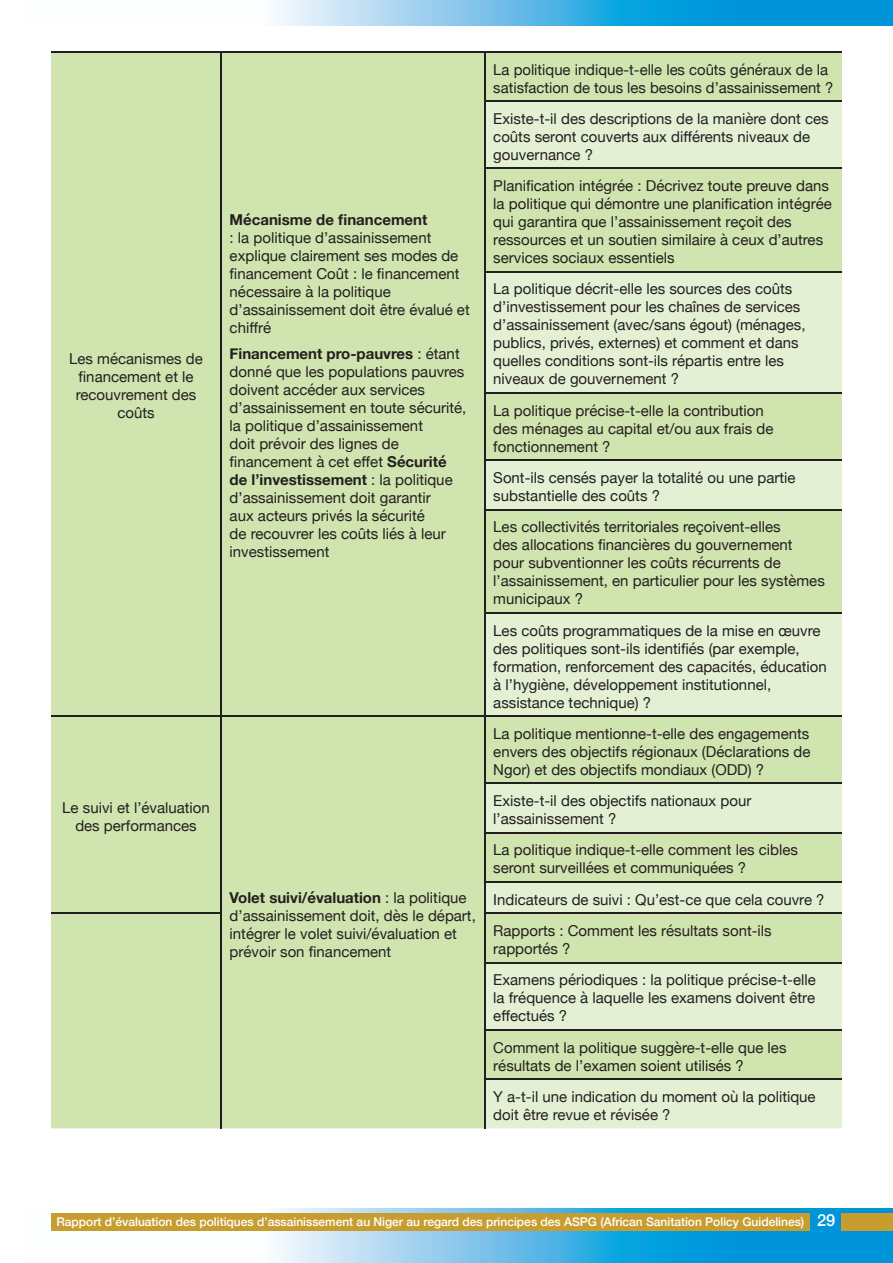
<style>
.page{position:relative;width:893px;height:1263px;background:#fff}
.page>*{position:absolute;margin:0;border:0;box-sizing:border-box;transform-origin:0 0}
.t1{font:15px/18px "Helvetica Neue";color:#231f20}
.t2{font:700 15px "Helvetica Neue";color:#231f20}
.t3{font:500 12px "Helvetica Neue";color:#fff}
.s1{font-weight:700}
.s2{font-size:16.5px}
</style>
<div class="page">
<svg style="left:51px;top:1209px;width:842px;height:54px"></svg>
<div style="left:841px;top:1214px;width:52px;height:17px;background:#c79d30"></div>
<div style="left:51px;top:1214px;width:759px;height:17px;background:#c79d30"></div>
<svg style="left:274px;top:0;width:619px;height:26px;background:#4eb5e5"></svg>
<div style="left:51px;top:53px;width:791px;height:1075px;background:#cfe4ae"></div>
<svg style="left:485px;top:102px;width:357px;height:1026px;background:#d8e8c0"></svg>
<hr style="left:51px;top:51px;width:434px;height:2px;background:#231f20">
<hr style="left:220px;top:53px;width:2px;height:48px;background:#231f20">
<hr style="left:485px;top:51px;width:357px;height:2px;background:#231f20">
<hr style="left:484px;top:53px;width:1px;height:47px;background:#231f20">
<hr style="left:220px;top:101px;width:2px;height:67px;background:#231f20">
<hr style="left:484px;top:100px;width:358px;height:2px;background:#231f20">
<hr style="left:484px;top:102px;width:1px;height:66px;background:#231f20">
<hr style="left:220px;top:168px;width:2px;height:104px;background:#231f20">
<hr style="left:484px;top:168px;width:358px;height:1px;background:#231f20">
<hr style="left:484px;top:169px;width:1px;height:102px;background:#231f20">
<hr style="left:220px;top:272px;width:2px;height:121px;background:#231f20">
<hr style="left:484px;top:271px;width:358px;height:1px;background:#231f20">
<hr style="left:484px;top:272px;width:1px;height:120px;background:#231f20">
<hr style="left:220px;top:393px;width:2px;height:67px;background:#231f20">
<hr style="left:484px;top:392px;width:358px;height:2px;background:#231f20">
<hr style="left:484px;top:394px;width:1px;height:65px;background:#231f20">
<hr style="left:220px;top:460px;width:2px;height:50px;background:#231f20">
<hr style="left:484px;top:459px;width:358px;height:2px;background:#231f20">
<hr style="left:484px;top:461px;width:1px;height:48px;background:#231f20">
<hr style="left:220px;top:510px;width:2px;height:103px;background:#231f20">
<hr style="left:484px;top:509px;width:358px;height:1px;background:#231f20">
<hr style="left:484px;top:510px;width:1px;height:102px;background:#231f20">
<hr style="left:220px;top:613px;width:2px;height:102px;background:#231f20">
<hr style="left:484px;top:612px;width:358px;height:2px;background:#231f20">
<hr style="left:484px;top:614px;width:1px;height:101px;background:#231f20">
<hr style="left:51px;top:715px;width:434px;height:2px;background:#231f20">
<hr style="left:220px;top:717px;width:2px;height:66px;background:#231f20">
<hr style="left:485px;top:715px;width:357px;height:2px;background:#231f20">
<hr style="left:484px;top:717px;width:1px;height:66px;background:#231f20">
<hr style="left:220px;top:783px;width:2px;height:50px;background:#231f20">
<hr style="left:484px;top:783px;width:358px;height:1px;background:#231f20">
<hr style="left:484px;top:784px;width:1px;height:48px;background:#231f20">
<hr style="left:220px;top:833px;width:2px;height:49px;background:#231f20">
<hr style="left:484px;top:832px;width:358px;height:1px;background:#231f20">
<hr style="left:484px;top:833px;width:1px;height:48px;background:#231f20">
<hr style="left:220px;top:882px;width:2px;height:30px;background:#231f20">
<hr style="left:484px;top:881px;width:358px;height:2px;background:#231f20">
<svg style="left:484px;top:883px;width:1px;height:29px"></svg>
<hr style="left:51px;top:912px;width:171px;height:2px;background:#231f20">
<hr style="left:220px;top:914px;width:2px;height:49px;background:#231f20">
<hr style="left:484px;top:912px;width:358px;height:2px;background:#231f20">
<hr style="left:484px;top:914px;width:1px;height:48px;background:#231f20">
<hr style="left:220px;top:963px;width:2px;height:67px;background:#231f20">
<hr style="left:484px;top:962px;width:358px;height:1px;background:#231f20">
<hr style="left:484px;top:963px;width:1px;height:66px;background:#231f20">
<hr style="left:220px;top:1030px;width:2px;height:49px;background:#231f20">
<hr style="left:484px;top:1029px;width:358px;height:2px;background:#231f20">
<hr style="left:484px;top:1031px;width:1px;height:47px;background:#231f20">
<hr style="left:220px;top:1079px;width:2px;height:49px;background:#231f20">
<hr style="left:484px;top:1078px;width:358px;height:2px;background:#231f20">
<hr style="left:484px;top:1080px;width:1px;height:48px;background:#231f20">
<p class="t1" style="left:69px;top:350px;width:135px;text-align:center">Les mécanismes de financement et le recouvrement des coûts</p>
<p class="t1" style="left:62px;top:798px;width:149px;text-align:center">Le suivi et l’évaluation des performances</p>
<p class="t2" style="left:230px;top:210px;width:199px">Mécanisme de financement</p>
<p class="t1" style="left:230px;top:228px;width:242px">: la politique d’assainissement explique clairement ses modes de financement Coût : le financement nécessaire à la politique d’assainissement doit être évalué et chiffré</p>
<p class="t1" style="left:230px;top:345px;width:238px"><span class="s1">Financement pro-pauvres</span> : étant donné que les populations pauvres doivent accéder aux services d’assainissement en toute sécurité, la politique d’assainissement<br>doit prévoir des lignes de financement à cet effet <span class="s1">Sécurité de l’investissement</span> : la politique d’assainissement doit garantir<br>aux acteurs privés la sécurité<br>de recouvrer les coûts liés à leur investissement</p>
<p class="t1" style="left:230px;top:888px;width:248px"><span class="s1">Volet suivi/évaluation</span> : la politique d’assainissement doit, dès le départ, intégrer le volet suivi/évaluation et prévoir son financement</p>
<p class="t1" style="left:493px;top:60px;width:341px">La politique indique-t-elle les coûts généraux de la satisfaction de tous les besoins d’assainissement ?</p>
<p class="t1" style="left:493px;top:109px;width:337px">Existe-t-il des descriptions de la manière dont ces coûts seront couverts aux différents niveaux de gouvernance ?</p>
<p class="t1" style="left:493px;top:177px;width:340px">Planification intégrée : Décrivez toute preuve dans la politique qui démontre une planification intégrée qui garantira que l’assainissement reçoit des ressources et un soutien similaire à ceux d’autres services sociaux essentiels</p>
<p class="t1" style="left:493px;top:280px;width:314px">La politique décrit-elle les sources des coûts d’investissement pour les chaînes de services d’assainissement (avec/sans égout) (ménages, publics, privés, externes) et comment et dans quelles conditions sont-ils répartis entre les niveaux de gouvernement ?</p>
<p class="t1" style="left:493px;top:401px;width:282px">La politique précise-t-elle la contribution des ménages au capital et/ou aux frais de fonctionnement ?</p>
<p class="t1" style="left:493px;top:468px;width:304px">Sont-ils censés payer la totalité ou une partie substantielle des coûts ?</p>
<p class="t1" style="left:493px;top:518px;width:333px">Les collectivités territoriales reçoivent-elles<br>des allocations financières du gouvernement pour subventionner les coûts récurrents de l’assainissement, en particulier pour les systèmes municipaux ?</p>
<p class="t1" style="left:493px;top:621px;width:335px">Les coûts programmatiques de la mise en œuvre des politiques sont-ils identifiés (par exemple, formation, renforcement des capacités, éducation à l’hygiène, développement institutionnel, assistance technique) ?</p>
<p class="t1" style="left:493px;top:724px;width:319px;text-align:justify">La politique mentionne-t-elle des engagements envers des objectifs régionaux (Déclarations de Ngor) et des objectifs mondiaux (ODD) ?</p>
<p class="t1" style="left:493px;top:792px;width:260px">Existe-t-il des objectifs nationaux pour l’assainissement ?</p>
<p class="t1" style="left:493px;top:841px;width:306px">La politique indique-t-elle comment les cibles seront surveillées et communiquées ?</p>
<p class="t1" style="left:493px;top:884px;width:333px;line-height:31.3px">Indicateurs de suivi : Qu’est-ce que cela couvre ?<br>Rapports : Comment les résultats sont-ils</p>
<p class="t1" style="left:493px;top:933px;width:324px;line-height:31.3px">rapportés ?<br>Examens périodiques : la politique précise-t-elle</p>
<p class="t1" style="left:493px;top:989px;width:323px">la fréquence à laquelle les examens doivent être effectués ?</p>
<p class="t1" style="left:493px;top:1038px;width:295px">Comment la politique suggère-t-elle que les résultats de l’examen soient utilisés ?</p>
<p class="t1" style="left:493px;top:1087px;width:324px">Y a-t-il une indication du moment où la politique doit être revue et révisée ?</p>
<p class="t3" style="left:56px;top:1214px;width:780px">Rapport d’évaluation des politiques d’assainissement au Niger au regard des principes des ASPG (African Sanitation Policy Guidelines) <span class="s2">29</span></p>
</div>
